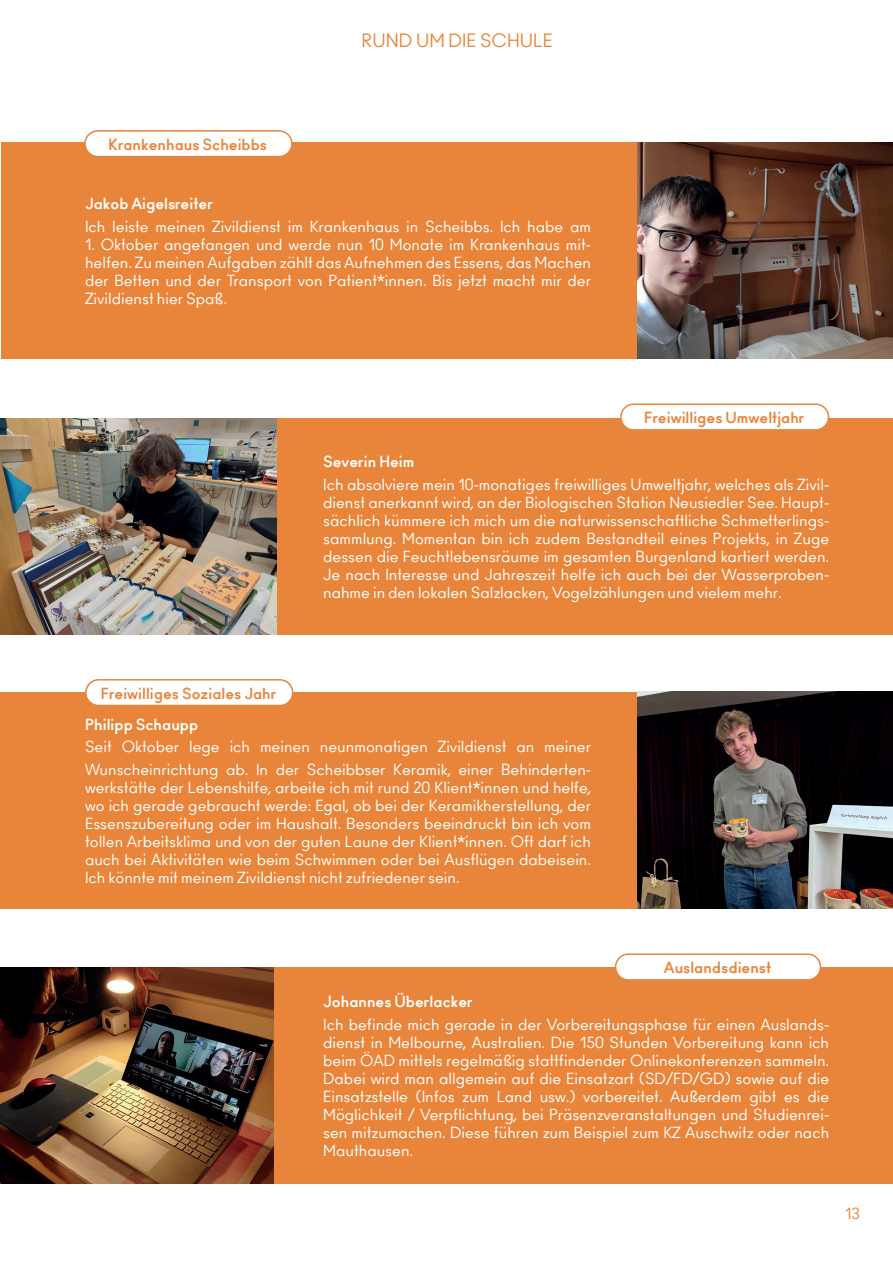
<style>
.page{position:relative;width:893px;height:1263px;background:#fff}
.page>*{position:absolute;margin:0;border:0;box-sizing:border-box;transform-origin:0 0}
.t1{font:18px "Ano";color:#e9853b}
.t2{font:15px/18px "Ano";color:#fff;text-align:justify}
.t3{font:700 15px "Ano";color:#e9853b}
.t4{font:700 15px "Ano";color:#fff}
.t5{font:15px "Ano";color:#e9853b}
</style>
<div class="page">
<div style="left:1px;top:142px;width:637px;height:216px;background:#e9853b"></div>
<img style="left:638px;top:142px;width:255px;height:216px">
<div style="left:85px;top:131px;width:207px;height:26px;background:#fff;border-radius:13px"></div>
<div style="left:84px;top:130px;width:209px;height:27px;border:2px solid #e9853b;border-radius:13px"></div>
<div style="left:276px;top:418px;width:617px;height:216px;background:#e9853b"></div>
<img style="left:0;top:418px;width:276px;height:216px">
<div style="left:621px;top:404px;width:207px;height:26px;background:#fff;border-radius:13px"></div>
<div style="left:620px;top:403px;width:209px;height:28px;border:2px solid #e9853b;border-radius:13px"></div>
<div style="left:0;top:692px;width:638px;height:216px;background:#e9853b"></div>
<img style="left:638px;top:692px;width:255px;height:216px">
<div style="left:86px;top:680px;width:207px;height:25px;background:#fff;border-radius:13px"></div>
<div style="left:85px;top:679px;width:208px;height:27px;border:2px solid #e9853b;border-radius:13px"></div>
<div style="left:273px;top:967px;width:620px;height:216px;background:#e9853b"></div>
<img style="left:0;top:967px;width:273px;height:216px">
<div style="left:616px;top:954px;width:204px;height:26px;background:#fff;border-radius:13px"></div>
<div style="left:615px;top:953px;width:206px;height:28px;border:2px solid #e9853b;border-radius:13px"></div>
<p class="t3" style="left:109px;top:135px;width:160px">Krankenhaus Scheibbs</p>
<p class="t1" style="left:361px;top:30px;width:193px">RUND UM DIE SCHULE</p>
<p class="t4" style="left:85px;top:194px;width:129px">Jakob Aigelsreiter</p>
<p class="t2" style="left:85px;top:217px;width:507px">Ich leiste meinen Zivildienst im Krankenhaus in Scheibbs. Ich habe am</p>
<p class="t2" style="left:85px;top:235px;width:507px">1. Oktober angefangen und werde nun 10 Monate im Krankenhaus mit&shy;helfen. Zu meinen Aufgaben zählt das Aufnehmen des Essens, das Machen der Betten und der Transport von Patient*innen. Bis jetzt macht mir der Zivildienst hier Spaß.</p>
<p class="t3" style="left:644px;top:408px;width:162px">Freiwilliges Umweltjahr</p>
<p class="t4" style="left:323px;top:452px;width:93px">Severin Heim</p>
<p class="t2" style="left:323px;top:475px;width:508px">Ich absolviere mein 10-monatiges freiwilliges Umweltjahr, welches als Zivil&shy;dienst anerkannt wird, an der Biologischen Station Neusiedler See. Haupt&shy;sächlich kümmere ich mich um die naturwissenschaftliche Schmetterlings&shy;sammlung. Momentan bin ich zudem Bestandteil eines Projekts, in Zuge dessen die Feuchtlebensräume im gesamten Burgenland kartiert werden.<br>Je nach Interesse und Jahreszeit helfe ich auch bei der Wasserproben&shy;nahme in den lokalen Salzlacken, Vogelzählungen und vielem mehr.</p>
<p class="t3" style="left:101px;top:684px;width:177px">Freiwilliges Soziales Jahr</p>
<p class="t4" style="left:85px;top:715px;width:115px">Philipp Schaupp</p>
<p class="t2" style="left:85px;top:736px;width:508px;line-height:22.5px">Seit Oktober lege ich meinen neunmonatigen Zivildienst an meiner<br>Wunscheinrichtung ab. In der Scheibbser Keramik, einer Behinderten-</p>
<p class="t2" style="left:85px;top:778px;width:508px">werkstätte der Lebenshilfe, arbeite ich mit rund 20 Klient*innen und helfe, wo ich gerade gebraucht werde: Egal, ob bei der Keramikherstellung, der Essenszubereitung oder im Haushalt. Besonders beeindruckt bin ich vom tollen Arbeitsklima und von der guten Laune der Klient*innen. Oft darf ich auch bei Aktivitäten wie beim Schwimmen oder bei Ausflügen dabeisein.<br>Ich könnte mit meinem Zivildienst nicht zufriedener sein.</p>
<p class="t3" style="left:664px;top:958px;width:109px">Auslandsdienst</p>
<p class="t4" style="left:323px;top:992px;width:151px">Johannes Überlacker</p>
<p class="t2" style="left:323px;top:1015px;width:508px">Ich befinde mich gerade in der Vorbereitungsphase für einen Auslands&shy;dienst in Melbourne, Australien. Die 150 Stunden Vorbereitung kann ich beim ÖAD mittels regelmäßig stattfindender Onlinekonferenzen sammeln.<br>Dabei wird man allgemein auf die Einsatzart (SD/FD/GD) sowie auf die Einsatzstelle (Infos zum Land usw.) vorbereitet. Außerdem gibt es die Möglichkeit / Verpflichtung, bei Präsenzveranstaltungen und Studienrei&shy;sen mitzumachen. Diese führen zum Beispiel zum KZ Auschwitz oder nach Mauthausen.</p>
<p class="t5" style="left:845px;top:1204px;width:16px">13</p>
</div>
